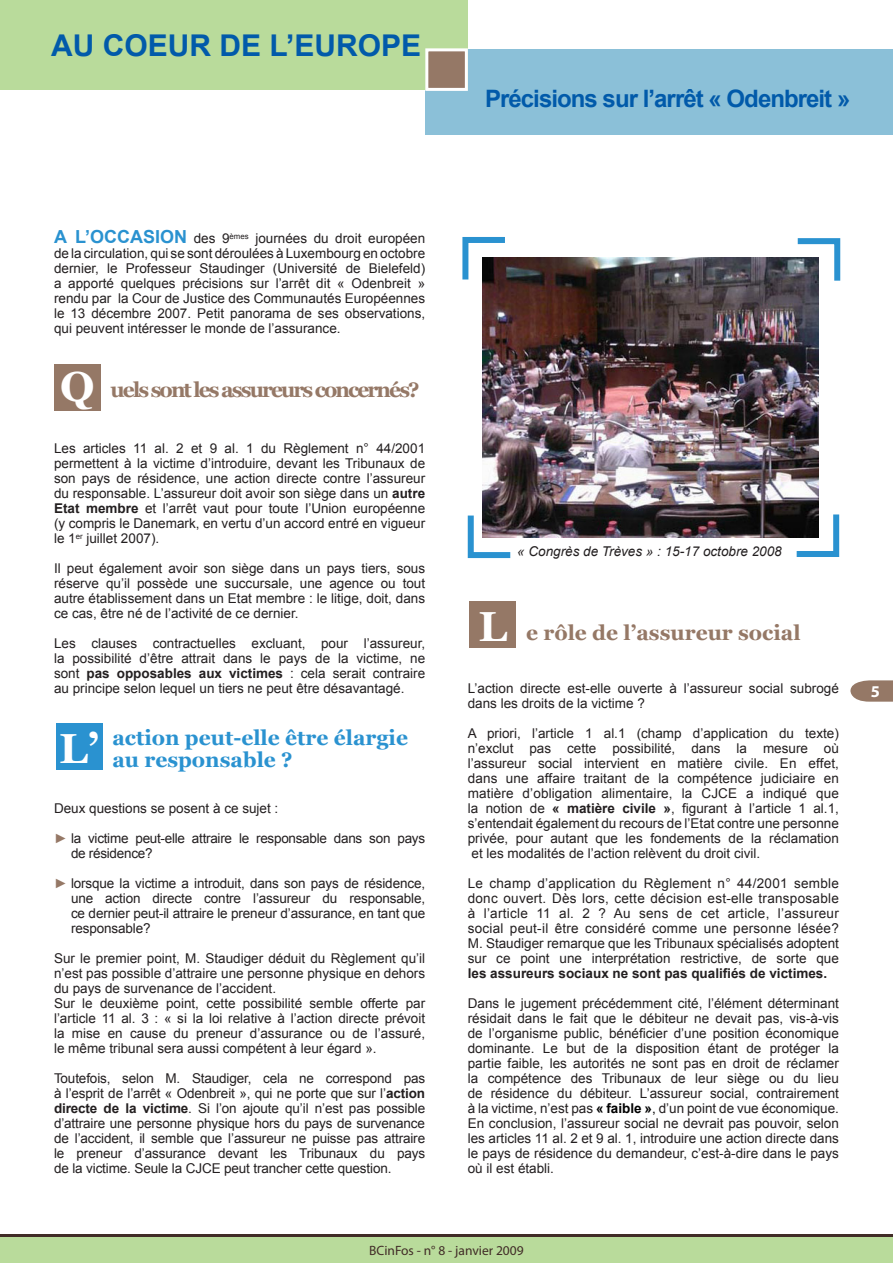
<style>
.page{position:relative;width:893px;height:1263px;background:#fff}
.page>*{position:absolute;margin:0;border:0;box-sizing:border-box;transform-origin:0 0}
.texte_fin_de{font:700 42px "Georgia";color:#fff}
.t1{font:700 30px "Arial";color:#015aaa}
.t2{font:700 24px "Arial";letter-spacing:-.04em;color:#015aaa}
.texte_sans_retrait{font:700 21px "Georgia";color:#2a92d0}
.texte_sans_retrait-2{font:700 21px "Georgia";letter-spacing:-.09em;color:#957866}
.texte_sans_retrait-3{font:700 21px "Georgia";color:#957866}
.texte{font:13.5px/15px "Arial";color:#231f20;text-align:justify}
.texte_sans_espacemen{font:13.5px/15px "Arial";color:#231f20;text-align:justify}
.texte_sans_espacemen-2{font:13.5px/15px "Arial";letter-spacing:-.02em;color:#231f20}
.texte_fin_de-2{font:italic 13.5px "Arial";color:#231f20}
.t3{font:13.5px "Myriad Pro";color:#412c27}
.s1{font-weight:700;font-size:18px;color:#2a92d0}
.s2{font-weight:700}
.s3{font-family:"Times New Roman";color:#957866}
.s4{font-weight:700;color:#000}
.s5{color:#000}
</style>
<div class="page">
<div style="left:0;top:1237px;width:893px;height:26px;background:#b9db9b"></div>
<hr style="left:0;top:1235px;width:893px;height:2px;background:#412c27">
<div style="left:426px;top:49px;width:467px;height:85px;background:#8bc0d8"></div>
<div style="left:0;top:0;width:468px;height:90px;background:#b9db9b"></div>
<div style="left:427px;top:50px;width:39px;height:39px;background:#957866"></div>
<div style="left:425px;top:48px;width:43px;height:43px;border:3px solid #fff"></div>
<div style="left:56px;top:723px;width:47px;height:47px;background:#2a92d0"></div>
<div style="left:54px;top:364px;width:47px;height:47px;background:#957866"></div>
<div style="left:470px;top:601px;width:46px;height:47px;background:#957866"></div>
<img style="left:483px;top:257px;width:336px;height:281px">
<svg style="left:792px;top:238px;width:49px;height:49px"></svg>
<svg style="left:467px;top:509px;width:49px;height:50px"></svg>
<svg style="left:462px;top:237px;width:49px;height:48px"></svg>
<svg style="left:791px;top:508px;width:49px;height:49px"></svg>
<svg style="left:850px;top:680px;width:43px;height:22px"></svg>
<p class="t1" style="left:51px;top:26px;width:75px">AU COEUR</p>
<p class="t1" style="left:219px;top:26px;width:97px">DE L’EUROPE</p>
<p class="t2" style="left:485px;top:83px;width:367px">Précisions sur l’arrêt « Odenbreit »</p>
<p class="texte" style="left:54px;top:231px;width:373px"><span class="s1">A l’occasion</span> des 9<sup>èmes</sup> journées du droit européen de la circulation, qui se sont déroulées à Luxembourg en octobre dernier, le Professeur Staudinger (Université de Bielefeld) a apporté quelques précisions sur l’arrêt dit « Odenbreit » rendu par la Cour de Justice des Communautés Européennes le 13 décembre 2007. Petit panorama de ses observations, qui peuvent intéresser le monde de l’assurance.</p>
<p class="texte_fin_de" style="left:60px;top:362px;width:36px">Q</p>
<p class="texte_sans_retrait-2" style="left:111px;top:378px;width:311px">uels sont les assureurs concernés?</p>
<p class="texte" style="left:54px;top:441px;width:373px">Les articles 11 al. 2 et 9 al. 1 du Règlement n° 44/2001 permettent à la victime d’introduire, devant les Tribunaux de son pays de résidence, une action directe contre l’assureur du responsable. L’assureur doit avoir son siège dans un <span class="s2">autre Etat membre</span> et l’arrêt vaut pour toute l’Union européenne (y compris le Danemark, en vertu d’un accord entré en vigueur le 1<sup>er</sup> juillet 2007).</p>
<p class="texte" style="left:54px;top:561px;width:373px">Il peut également avoir son siège dans un pays tiers, sous réserve qu’il possède une succursale, une agence ou tout autre établissement dans un Etat membre : le litige, doit, dans ce cas, être né de l’activité de ce dernier.</p>
<p class="texte" style="left:54px;top:636px;width:373px">Les clauses contractuelles excluant, pour l’assureur, la possibilité d’être attrait dans le pays de la victime, ne sont <span class="s2">pas opposables aux victimes</span> : cela serait contraire au principe selon lequel un tiers ne peut être désavantagé.</p>
<p class="texte_fin_de" style="left:59px;top:725px;width:42px">L’</p>
<p class="texte_sans_retrait" style="left:112px;top:725px;width:297px">action peut-elle être élargie</p>
<p class="texte_sans_retrait" style="left:112px;top:748px;width:182px">au responsable ?</p>
<p class="texte" style="left:54px;top:801px;width:226px">Deux questions se posent à ce sujet :</p>
<p class="texte_sans_espacemen-2" style="left:71px;top:831px;width:356px;text-indent:-17px"><span class="s3">►</span> la victime peut-elle attraire le responsable dans son pays de résidence?</p>
<p class="texte_sans_espacemen" style="left:71px;top:876px;width:356px;text-indent:-17px"><span class="s3">►</span> lorsque la victime a introduit, dans son pays de résidence, une action directe contre l’assureur du responsable, ce dernier peut-il attraire le preneur d’assurance, en tant que responsable?</p>
<p class="texte_sans_espacemen" style="left:54px;top:951px;width:373px">Sur le premier point, M. Staudiger déduit du Règlement qu’il n’est pas possible d’attraire une personne physique en dehors du pays de survenance de l’accident.</p>
<p class="texte" style="left:54px;top:996px;width:373px">Sur le deuxième point, cette possibilité semble offerte par l’article 11 al. 3 : « si la loi relative à l’action directe prévoit la mise en cause du preneur d’assurance ou de l’assuré, le même tribunal sera aussi compétent à leur égard ».</p>
<p class="texte" style="left:54px;top:1071px;width:373px">Toutefois, selon M. Staudiger, cela ne correspond pas à l’esprit de l’arrêt « Odenbreit », qui ne porte que sur l’<span class="s2">action directe de la victime</span>. Si l’on ajoute qu’il n’est pas possible d’attraire une personne physique hors du pays de survenance de l’accident, il semble que l’assureur ne puisse pas attraire le preneur d’assurance devant les Tribunaux du pays de la victime. Seule la CJCE peut trancher cette question.</p>
<p class="texte_fin_de-2" style="left:517px;top:543px;width:266px">« Congrès de Trèves » : 15-17 octobre 2008</p>
<p class="texte_fin_de" style="left:479px;top:603px;width:30px">L</p>
<p class="texte_sans_retrait-3" style="left:526px;top:621px;width:276px">e rôle de l’assureur social</p>
<p class="texte" style="left:468px;top:681px;width:373px">L’action directe est-elle ouverte à l’assureur social subrogé dans les droits de la victime ?</p>
<p class="texte" style="left:468px;top:726px;width:373px">A priori, l’article 1 al.1 (champ d’application du texte) n’exclut pas cette possibilité, dans la mesure où l’assureur social intervient en matière civile. En effet, dans une affaire traitant de la compétence judiciaire en matière d’obligation alimentaire, la CJCE a indiqué que la notion de <span class="s2">« matière civile »</span>, figurant à l’article 1 al.1, s’entendait également du recours de l’Etat contre une personne privée, pour autant que les fondements de la réclamation et les modalités de l’action relèvent du droit civil.</p>
<p class="texte_sans_espacemen" style="left:468px;top:876px;width:373px">Le champ d’application du Règlement n° 44/2001 semble donc ouvert. Dès lors, cette décision est-elle transposable à l’article 11 al. 2 ? Au sens de cet article, l’assureur social peut-il être considéré comme une personne lésée?<br>M. Staudiger remarque que les Tribunaux spécialisés adoptent sur ce point une interprétation restrictive, de sorte que <span class="s2">les assureurs sociaux ne sont pas qualifiés de victimes.</span></p>
<p class="texte_sans_espacemen" style="left:468px;top:996px;width:373px">Dans le jugement précédemment cité, l’élément déterminant résidait dans le fait que le débiteur ne devait pas, vis-à-vis de l’organisme public, bénéficier d’une position économique dominante. Le but de la disposition étant de protéger la partie faible, les autorités ne sont pas en droit de réclamer la compétence des Tribunaux de leur siège ou du lieu de résidence du débiteur. L’assureur social, contrairement à la victime, n’est pas <span class="s4">« faible »</span><span class="s5">,</span> d’un point de vue économique.<br>En conclusion, l’assureur social ne devrait pas pouvoir, selon les articles 11 al. 2 et 9 al. 1, introduire une action directe dans le pays de résidence du demandeur, c’est-à-dire dans le pays où il est établi.</p>
<p class="t3" style="left:369px;top:1242px;width:156px">BCinFos - n° 8 - janvier 2009</p>
</div>
